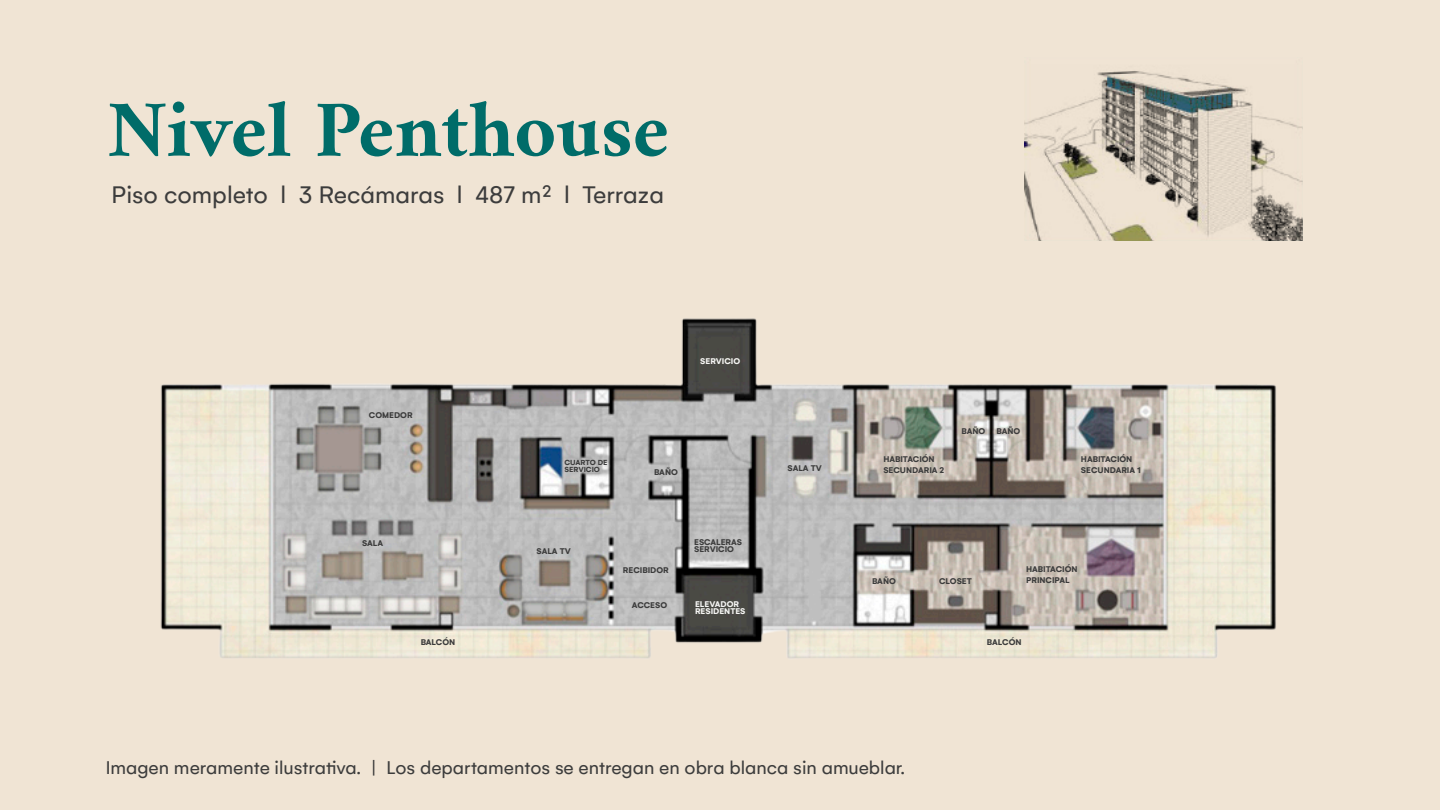
<style>
.page{position:relative;width:1440px;height:810px;background:#f0e4d4}
.page>*{position:absolute;margin:0;border:0;box-sizing:border-box;transform-origin:0 0}
.t1{font:700 80.7px "Amiri";color:#006c69}
.t2{font:26px "Gelion";color:#3c3c3c}
.t3{font:20px "Gelion";color:#3c3c3c}
.t4{font:700 9px/11px "Gelion";color:#3c3c3c}
.t5{font:700 9px/7.8px "Gelion";color:#f6f6f4}
.t6{font:700 8px/6.9px "Gelion";color:#3c3c3c}
</style>
<div class="page">
<img style="left:160px;top:318px;width:1116px;height:340px">
<img style="left:1024px;top:71px;width:279px;height:169px">
<h1 class="t1" style="left:107px;top:81px;width:564px">Nivel Penthouse</h1>
<h2 class="t2" style="left:112px;top:179px;width:554px">Piso completo l 3 Recámaras l 487 m² l Terraza</h2>
<p class="t4" style="left:369px;top:410px;width:45px">COMEDOR</p>
<p class="t4" style="left:362px;top:537px;width:23px">SALA</p>
<p class="t5" style="left:700px;top:357px;width:41px">SERVICIO</p>
<p class="t6" style="left:564px;top:459px;width:45px">CUARTO DE<br>SERVICIO</p>
<p class="t4" style="left:654px;top:466px;width:25px">BAÑO</p>
<p class="t4" style="left:537px;top:546px;width:36px">SALA TV</p>
<p class="t4" style="left:623px;top:565px;width:47px">RECIBIDOR</p>
<p class="t4" style="left:632px;top:600px;width:37px">ACCESO</p>
<p class="t4" style="left:694px;top:538px;width:49px;line-height:7.8px">ESCALERAS<br>SERVICIO</p>
<p class="t5" style="left:695px;top:600px;width:52px">ELEVADOR<br>RESIDENTES</p>
<p class="t4" style="left:788px;top:463px;width:36px">SALA TV</p>
<p class="t4" style="left:883px;top:453px;width:63px">HABITACIÓN<br>SECUNDARIA 2</p>
<p class="t4" style="left:961px;top:425px;width:60px">BAÑO BAÑO</p>
<p class="t4" style="left:1081px;top:453px;width:61px">HABITACIÓN<br>SECUNDARIA 1</p>
<p class="t4" style="left:872px;top:576px;width:25px">BAÑO</p>
<p class="t4" style="left:939px;top:576px;width:34px">CLOSET</p>
<p class="t4" style="left:1026px;top:563px;width:53px">HABITACIÓN<br>PRINCIPAL</p>
<p class="t4" style="left:421px;top:636px;width:36px">BALCÓN</p>
<p class="t4" style="left:987px;top:636px;width:36px">BALCÓN</p>
<h3 class="t3" style="left:106px;top:756px;width:801px">Imagen meramente ilustrativa. | Los departamentos se entregan en obra blanca sin amueblar.</h3>
</div>
